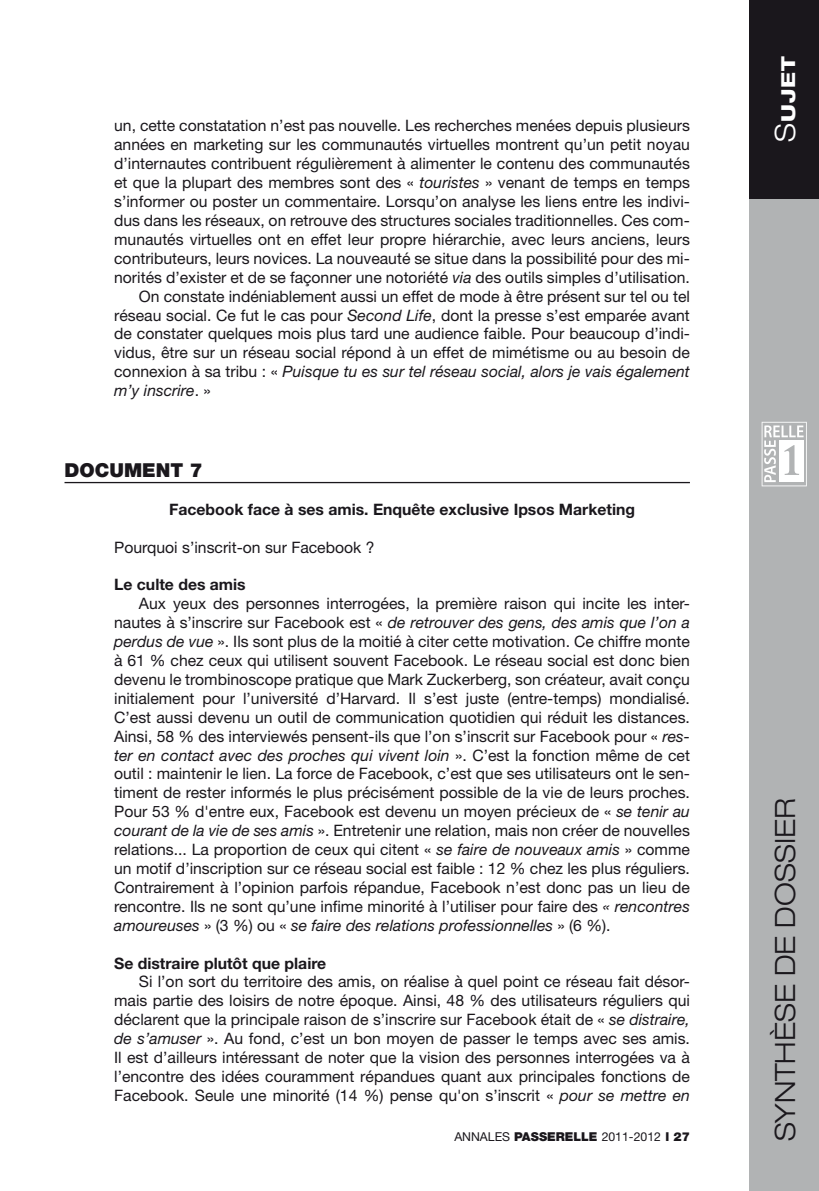
<style>
.page{position:relative;width:819px;height:1191px;background:#fff}
.page>*{position:absolute;margin:0;border:0;box-sizing:border-box;transform-origin:0 0}
.t1{font:300 expanded 28px "Helvetica Neue";color:#1a171c}
.t2{font:900 19.25px "Helvetica Neue";color:#1a171c}
.t3{font:800 expanded 19.25px "Helvetica Neue";color:#fff}
.t4{font:15.75px/18.9px "Helvetica Neue";color:#1a171c;text-align:justify}
.t5{font:700 15.75px "Helvetica Neue";color:#1a171c}
.t6{font:italic 15.75px "Helvetica Neue";color:#1a171c}
.t7{font:12.25px "Helvetica Neue";color:#1a171c}
.s1{font-style:italic}
.s2{font-style:normal}
.s3{font-weight:900}
.s4{font-weight:300;font-size:28px}
</style>
<div class="page">
<div style="left:749px;top:0;width:70px;height:1191px;background:#b1b3b4"></div>
<div style="left:749px;top:0;width:70px;height:198px;background:#1a171c"></div>
<svg style="left:761px;top:422px;width:45px;height:64px"></svg>
<hr style="left:64px;top:482px;width:626px;height:1px;background:#1a171c">
<p class="t4" style="left:114px;top:116px;width:577px">un, cette constatation n’est pas nouvelle. Les recherches menées depuis plusieurs</p>
<p class="t4" style="left:114px;top:135px;width:577px">années en marketing sur les communautés virtuelles montrent qu’un petit noyau</p>
<p class="t4" style="left:114px;top:154px;width:577px">d’internautes contribuent régulièrement à alimenter le contenu des communautés</p>
<p class="t4" style="left:114px;top:173px;width:577px">et que la plupart des membres sont des « <span class="s1">touristes</span> » venant de temps en temps</p>
<p class="t4" style="left:114px;top:192px;width:577px">s’informer ou poster un commentaire. Lorsqu’on analyse les liens entre les indivi-</p>
<p class="t4" style="left:114px;top:211px;width:577px">dus dans les réseaux, on retrouve des structures sociales traditionnelles. Ces com-</p>
<p class="t4" style="left:114px;top:230px;width:577px">munautés virtuelles ont en effet leur propre hiérarchie, avec leurs anciens, leurs</p>
<p class="t4" style="left:114px;top:248px;width:577px">contributeurs, leurs novices. La nouveauté se situe dans la possibilité pour des mi-</p>
<p class="t4" style="left:114px;top:267px;width:577px">norités d’exister et de se façonner une notoriété <span class="s1">via</span> des outils simples d’utilisation.</p>
<p class="t4" style="left:139px;top:286px;width:552px">On constate indéniablement aussi un effet de mode à être présent sur tel ou tel</p>
<p class="t4" style="left:114px;top:305px;width:577px">réseau social. Ce fut le cas pour <span class="s1">Second Life</span>, dont la presse s’est emparée avant</p>
<p class="t4" style="left:114px;top:324px;width:577px">de constater quelques mois plus tard une audience faible. Pour beaucoup d’indi-</p>
<p class="t4" style="left:114px;top:343px;width:577px">vidus, être sur un réseau social répond à un effet de mimétisme ou au besoin de</p>
<p class="t6" style="left:114px;top:362px;width:577px"><span class="s2">connexion à sa tribu : «</span> Puisque tu es sur tel réseau social, alors je vais également</p>
<p class="t6" style="left:114px;top:381px;width:98px">m’y inscrire<span class="s2">. »</span></p>
<p class="t2" style="left:64px;top:458px;width:140px">DOCUMENT 7</p>
<p class="t5" style="left:169px;top:499px;width:467px">Facebook face à ses amis. Enquête exclusive Ipsos Marketing</p>
<p class="t4" style="left:114px;top:537px;width:262px">Pourquoi s’inscrit-on sur Facebook ?</p>
<p class="t5" style="left:114px;top:575px;width:133px">Le culte des amis</p>
<p class="t4" style="left:114px;top:594px;width:577px;text-indent:25px">Aux yeux des personnes interrogées, la première raison qui incite les inter&shy;nautes à s’inscrire sur Facebook est « <span class="s1">de retrouver des gens, des amis que l’on a perdus de vue</span> ». Ils sont plus de la moitié à citer cette motivation. Ce chiffre monte à 61 % chez ceux qui utilisent souvent Facebook. Le réseau social est donc bien devenu le trombinoscope pratique que Mark Zuckerberg, son créateur, avait conçu initialement pour l’université d’Harvard. Il s’est juste (entre-temps) mondialisé.<br>C’est aussi devenu un outil de communication quotidien qui réduit les distances.<br>Ainsi, 58 % des interviewés pensent-ils que l’on s’inscrit sur Facebook pour « <span class="s1">res&shy;ter en contact avec des proches qui vivent loin</span> ». C’est la fonction même de cet outil : maintenir le lien. La force de Facebook, c’est que ses utilisateurs ont le sen&shy;timent de rester informés le plus précisément possible de la vie de leurs proches.<br>Pour 53 % d'entre eux, Facebook est devenu un moyen précieux de « <span class="s1">se tenir au courant de la vie de ses amis</span> ». Entretenir une relation, mais non créer de nouvelles relations... La proportion de ceux qui citent « <span class="s1">se faire de nouveaux amis</span> » comme un motif d’inscription sur ce réseau social est faible : 12 % chez les plus réguliers.<br>Contrairement à l’opinion parfois répandue, Facebook n’est donc pas un lieu de rencontre. Ils ne sont qu’une infime minorité à l’utiliser pour faire des <span class="s1">« rencontres amoureuses</span> » (3 %) ou « <span class="s1">se faire des relations professionnelles</span> » (6 %).</p>
<p class="t5" style="left:114px;top:953px;width:213px">Se distraire plutôt que plaire</p>
<p class="t4" style="left:114px;top:972px;width:577px;text-indent:25px">Si l’on sort du territoire des amis, on réalise à quel point ce réseau fait désor&shy;mais partie des loisirs de notre époque. Ainsi, 48 % des utilisateurs réguliers qui déclarent que la principale raison de s’inscrire sur Facebook était de « <span class="s1">se distraire, de s’amuser</span> ». Au fond, c’est un bon moyen de passer le temps avec ses amis.<br>Il est d’ailleurs intéressant de noter que la vision des personnes interrogées va à l’encontre des idées couramment répandues quant aux principales fonctions de Facebook. Seule une minorité (14 %) pense qu'on s’inscrit « <span class="s1">pour se mettre en</span></p>
<p class="t7" style="left:454px;top:1129px;width:237px">ANNALES <span class="s3">PASSERELLE</span> 2011-2012 <span class="s3">L 27</span></p>
<p class="t3" style="left:775px;top:142px;width:87px;rotate:-90deg"><span class="s4">S</span>ujet</p>
<h1 class="t1" style="left:768px;top:1141px;width:343px;rotate:-90deg">synthèse de dossier</h1>
</div>
